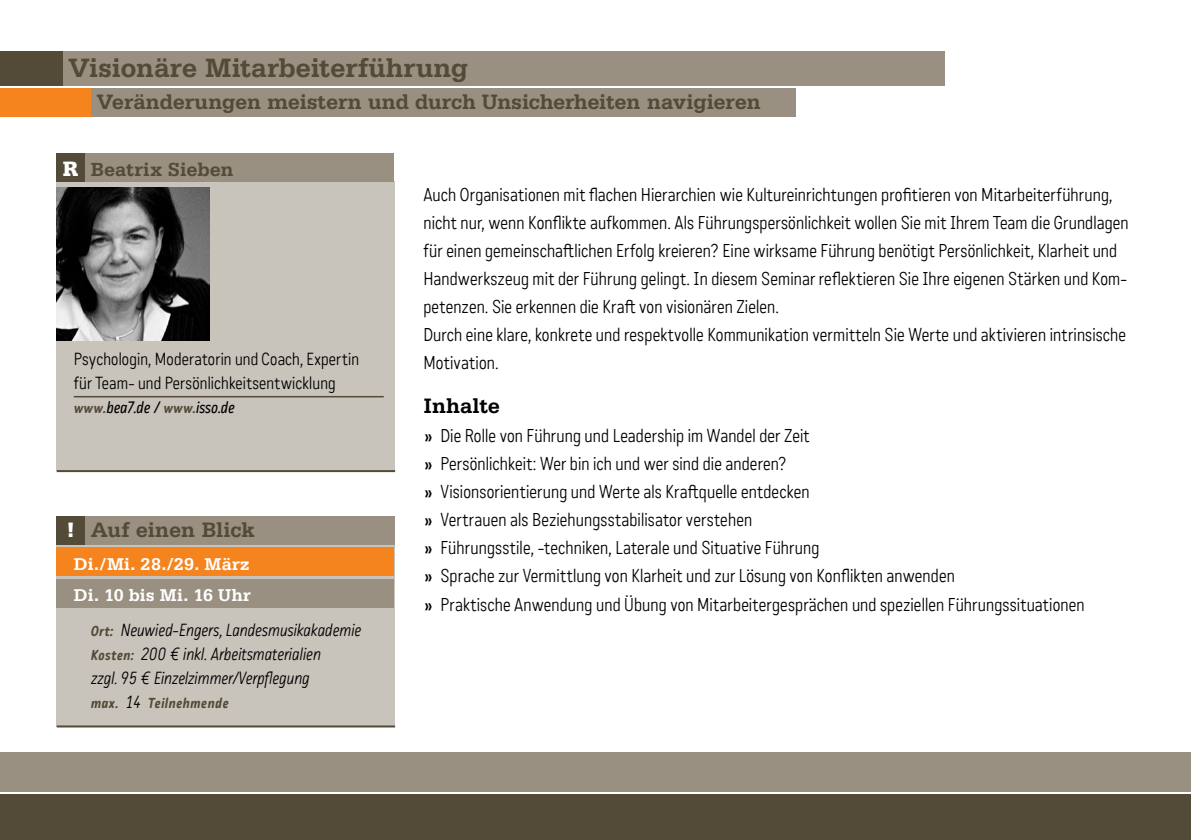
<style>
.page{position:relative;width:1191px;height:840px;background:#fff}
.page>*{position:absolute;margin:0;border:0;box-sizing:border-box;transform-origin:0 0}
.t1{font:700 28px "Serifa";letter-spacing:-.005em;color:#534a37}
.t2{font:700 22px "Serifa";letter-spacing:-.015em;color:#534a37}
.t3{font:700 22px "Serifa";color:#000}
.t4{font:900 22px "Serifa";color:#fff}
.t5{font:700 20px "Serifa";color:#534a37}
.t6{font:300 18px/28px "Katarine";letter-spacing:.005em;color:#000}
.t7{font:700 18px "Serifa";letter-spacing:.01em;color:#fff}
.t8{font:italic 300 17px/24px "Katarine";letter-spacing:.015em;color:#000}
.t9{font:300 17px/24px "Katarine";letter-spacing:.01em;color:#000}
.t10{font:italic 500 16px "Katarine";letter-spacing:.01em;color:#000}
.t11{font:italic 700 14px "Katarine";letter-spacing:.025em;color:#534a37}
.s1{font-weight:700;font-size:14px;color:#534a37}
.s2{font-weight:300;font-size:17px;color:#000}
.s3{font-family:"Serifa";font-weight:700}
</style>
<div class="page">
<div style="left:0;top:751px;width:1191px;height:40px;background:#999082"></div>
<div style="left:0;top:794px;width:1191px;height:45px;background:#534a37"></div>
<div style="left:57px;top:516px;width:338px;height:210px;background:#c8c3bb"></div>
<div style="left:0;top:88px;width:796px;height:28px;background:#999082"></div>
<div style="left:57px;top:181px;width:338px;height:290px;background:#c8c3bb"></div>
<div style="left:57px;top:516px;width:338px;height:28px;background:#999082"></div>
<div style="left:0;top:51px;width:944px;height:34px;background:#999082"></div>
<div style="left:57px;top:578px;width:337px;height:29px;background:#999082"></div>
<div style="left:57px;top:547px;width:337px;height:28px;background:#f5841f"></div>
<div style="left:57px;top:153px;width:337px;height:28px;background:#999082"></div>
<hr style="left:74px;top:396px;width:310px;height:1px;background:#534a37">
<img style="left:57px;top:187px;width:153px;height:153px">
<div style="left:0;top:51px;width:62px;height:34px;background:#534a37"></div>
<hr style="left:57px;top:725px;width:338px;height:2px;background:#534a37">
<div style="left:57px;top:516px;width:28px;height:28px;background:#534a37"></div>
<div style="left:57px;top:153px;width:28px;height:28px;background:#534a37"></div>
<hr style="left:57px;top:470px;width:338px;height:2px;background:#534a37">
<div style="left:0;top:88px;width:91px;height:28px;background:#f5841f"></div>
<h1 class="t1" style="left:68px;top:51px;width:402px">Visionäre Mitarbeiterführung</h1>
<p class="t2" style="left:96px;top:89px;width:666px">Veränderungen meistern und durch Unsicherheiten navigieren</p>
<p class="t4" style="left:63px;top:155px;width:17px">R</p>
<p class="t5" style="left:91px;top:157px;width:145px">Beatrix Sieben</p>
<p class="t9" style="left:74px;top:347px;width:287px">Psychologin, Moderatorin und Coach, Expertin für Team- und Persönlichkeitsentwicklung</p>
<p class="t10" style="left:74px;top:397px;width:162px"><span class="s1">www.</span>bea7.de / <span class="s1">www.</span>isso.de</p>
<p class="t4" style="left:67px;top:516px;width:10px">!</p>
<p class="t2" style="left:91px;top:516px;width:166px">Auf einen Blick</p>
<p class="t7" style="left:74px;top:553px;width:178px">Di./Mi. 28./29. März</p>
<p class="t7" style="left:74px;top:584px;width:179px">Di. 10 bis Mi. 16 Uhr</p>
<p class="t8" style="left:91px;top:618px;width:272px"><span class="s1">Ort:</span> Neuwied-Engers, Landesmusikakademie<br><span class="s1">Kosten:</span> 200 € inkl. Arbeitsmaterialien<br>zzgl. 95 € Einzelzimmer/Verpflegung</p>
<p class="t11" style="left:91px;top:694px;width:139px">max. <span class="s2">14</span> Teilnehmende</p>
<p class="t6" style="left:423px;top:181px;width:706px">Auch Organisationen mit flachen Hierarchien wie Kultureinrichtungen profitieren von Mitarbeiterführung, nicht nur, wenn Konflikte aufkommen. Als Führungspersönlichkeit wollen Sie mit Ihrem Team die Grundlagen für einen gemeinschaftlichen Erfolg kreieren? Eine wirksame Führung benötigt Persönlichkeit, Klarheit und Handwerkszeug mit der Führung gelingt. In diesem Seminar reflektieren Sie Ihre eigenen Stärken und Kom&shy;petenzen. Sie erkennen die Kraft von visionären Zielen.<br>Durch eine klare, konkrete und respektvolle Kommunikation vermitteln Sie Werte und aktivieren intrinsische Motivation.</p>
<p class="t3" style="left:423px;top:392px;width:78px">Inhalte</p>
<p class="t6" style="left:423px;top:422px;width:663px"><span class="s3">»</span> Die Rolle von Führung und Leadership im Wandel der Zeit<br><span class="s3">»</span> Persönlichkeit: Wer bin ich und wer sind die anderen?<br><span class="s3">»</span> Visionsorientierung und Werte als Kraftquelle entdecken<br><span class="s3">»</span> Vertrauen als Beziehungsstabilisator verstehen<br><span class="s3">»</span> Führungsstile, -techniken, Laterale und Situative Führung<br><span class="s3">»</span> Sprache zur Vermittlung von Klarheit und zur Lösung von Konflikten anwenden<br><span class="s3">»</span> Praktische Anwendung und Übung von Mitarbeitergesprächen und speziellen Führungssituationen</p>
</div>
